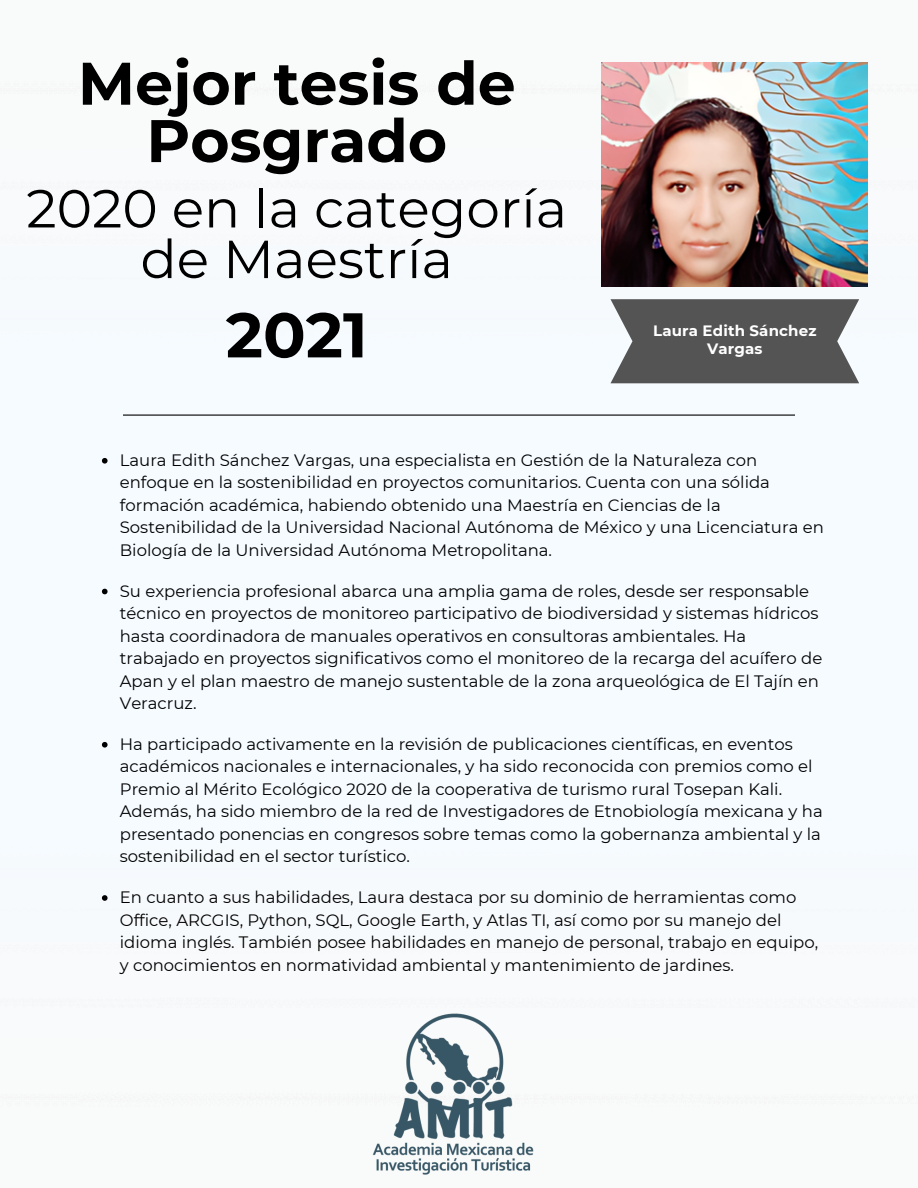
<style>
.page{position:relative;width:918px;height:1188px;background:#f6fbff}
.page>*{position:absolute;margin:0;border:0;box-sizing:border-box;transform-origin:0 0}
.t1{font:700 63px "Montserrat";color:#000}
.t2{font:700 60px/57.3px "Montserrat";color:#000;text-align:center}
.t3{font:53.4px/50.7px "Montserrat";color:#000;text-align:center}
.t4{font:16.5px/22.5px "Montserrat";color:#000}
.t5{font:700 15px/18px "Montserrat";letter-spacing:.01em;color:#fff;text-align:center}
</style>
<div class="page">
<img style="left:602px;top:63px;width:265px;height:224px">
<hr style="left:123px;top:415px;width:672px;height:1px;background:#000">
<svg style="left:610px;top:299px;width:249px;height:84px;background:#626363"></svg>
<img style="left:372px;top:1013px;width:162px;height:162px">
<svg style="left:102px;top:458px;width:6px;height:6px"></svg>
<svg style="left:102px;top:589px;width:6px;height:5px"></svg>
<svg style="left:102px;top:895px;width:6px;height:6px"></svg>
<svg style="left:102px;top:742px;width:6px;height:6px"></svg>
<p class="t2" style="left:78px;top:55px;width:439px">Mejor tesis de<br>Posgrado</p>
<h3 class="t3" style="left:26px;top:183px;width:542px">2020 en la categoría de Maestría</h3>
<p class="t1" style="left:226px;top:296px;width:143px">2021</p>
<p class="t5" style="left:653px;top:322px;width:165px">Laura Edith Sánchez<br>Vargas</p>
<p class="t4" style="left:120px;top:449px;width:706px">Laura Edith Sánchez Vargas, una especialista en Gestión de la Naturaleza con enfoque en la sostenibilidad en proyectos comunitarios. Cuenta con una sólida formación académica, habiendo obtenido una Maestría en Ciencias de la Sostenibilidad de la Universidad Nacional Autónoma de México y una Licenciatura en Biología de la Universidad Autónoma Metropolitana.</p>
<p class="t4" style="left:120px;top:579px;width:704px">Su experiencia profesional abarca una amplia gama de roles, desde ser responsable técnico en proyectos de monitoreo participativo de biodiversidad y sistemas hídricos hasta coordinadora de manuales operativos en consultoras ambientales. Ha trabajado en proyectos significativos como el monitoreo de la recarga del acuífero de Apan y el plan maestro de manejo sustentable de la zona arqueológica de El Tajín en Veracruz.</p>
<p class="t4" style="left:120px;top:733px;width:704px">Ha participado activamente en la revisión de publicaciones científicas, en eventos académicos nacionales e internacionales, y ha sido reconocida con premios como el Premio al Mérito Ecológico 2020 de la cooperativa de turismo rural Tosepan Kali.<br>Además, ha sido miembro de la red de Investigadores de Etnobiología mexicana y ha presentado ponencias en congresos sobre temas como la gobernanza ambiental y la sostenibilidad en el sector turístico.</p>
<p class="t4" style="left:120px;top:886px;width:700px">En cuanto a sus habilidades, Laura destaca por su dominio de herramientas como Office, ARCGIS, Python, SQL, Google Earth, y Atlas TI, así como por su manejo del idioma inglés. También posee habilidades en manejo de personal, trabajo en equipo, y conocimientos en normatividad ambiental y mantenimiento de jardines.</p>
</div>
